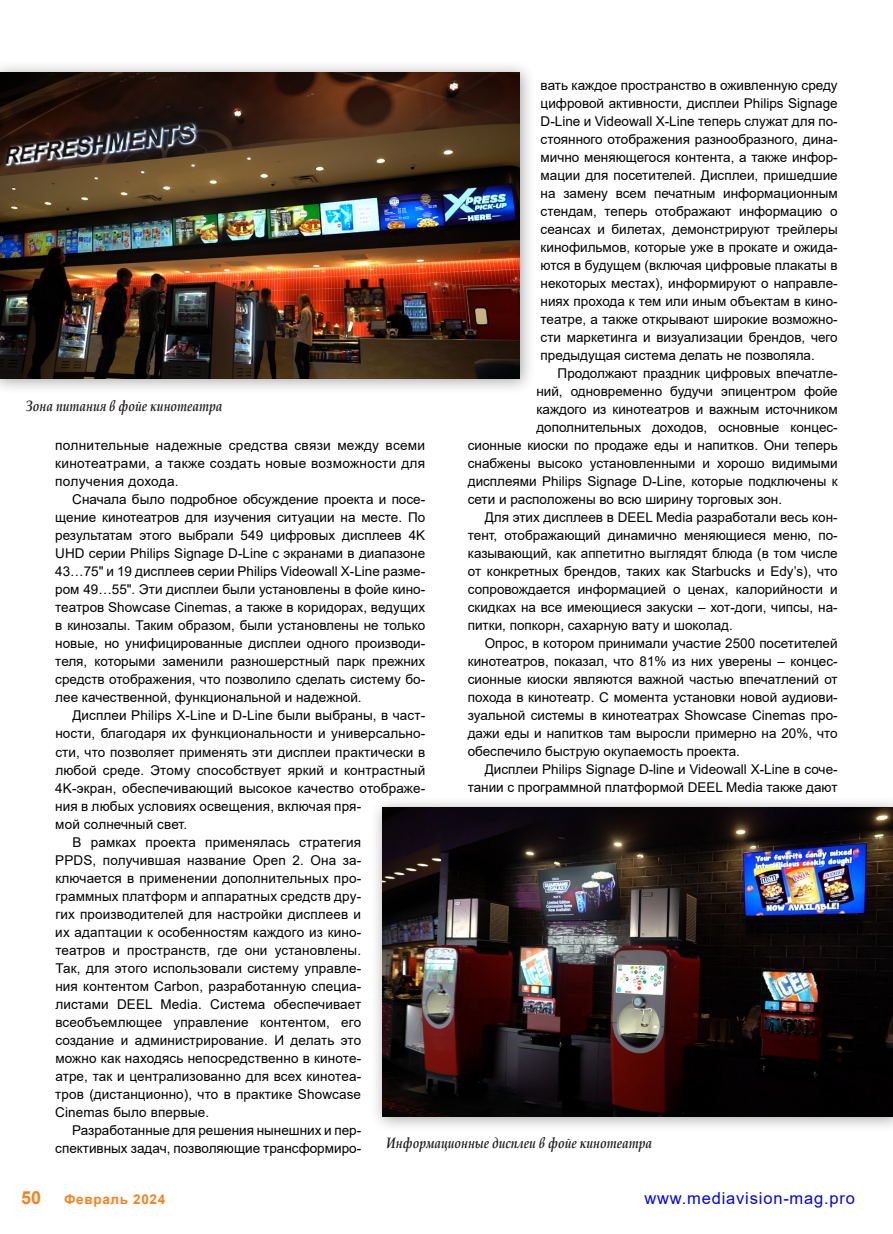
<style>
.page{position:relative;width:893px;height:1234px;background:#fff}
.page>*{position:absolute;margin:0;border:0;box-sizing:border-box;transform-origin:0 0}
.t1{font:700 18px "Arial";color:#f58220}
.t2{font:16.5px "Arial";letter-spacing:.05em;color:#00f}
.t3{font:italic 700 15px "Book Antiqua";color:#231f20;scale:.8 1}
.t4{font:13.5px/18px "Arial";color:#000;text-align:justify}
.t5{font:700 13.5px "Arial";letter-spacing:.05em;color:#f58220}
</style>
<div class="page">
<div style="left:370px;top:795px;width:523px;height:337px;background:#231f20;opacity:.4"></div>
<img style="left:382px;top:807px;width:511px;height:309px">
<div style="left:0;top:60px;width:536px;height:334px;background:#231f20;opacity:.4"></div>
<img style="left:0;top:72px;width:519px;height:306px">
<p class="t4" style="left:541px;top:76px;width:299px">вать каждое пространство в оживленную среду цифровой активности, дисплеи Philips Signage D-Line и Videowall X-Line теперь служат для по&shy;стоянного отображения разнообразного, дина&shy;мично меняющегося контента, а также инфор&shy;мации для посетителей. Дисплеи, пришедшие на замену всем печатным информационным стендам, теперь отображают информацию о сеансах и билетах, демонстрируют трейлеры кинофильмов, которые уже в прокате и ожида&shy;ются в будущем (включая цифровые плакаты в некоторых местах), информируют о направле&shy;ниях прохода к тем или иным объектам в кино&shy;театре, а также открывают широкие возможно&shy;сти маркетинга и визуализации брендов, чего предыдущая система делать не позволяла.</p>
<p class="t4" style="left:558px;top:364px;width:282px">Продолжают праздник цифровых впечатле-</p>
<p class="t4" style="left:536px;top:382px;width:303px">ний, одновременно будучи эпицентром фойе</p>
<p class="t4" style="left:536px;top:400px;width:303px">каждого из кинотеатров и важным источником</p>
<p class="t4" style="left:536px;top:418px;width:303px">дополнительных доходов, основные концес-</p>
<p class="t4" style="left:468px;top:436px;width:371px">сионные киоски по продаже еды и напитков. Они теперь</p>
<p class="t4" style="left:468px;top:454px;width:371px">снабжены высоко установленными и хорошо видимыми</p>
<p class="t4" style="left:468px;top:472px;width:371px">дисплеями Philips Signage D-Line, которые подключены к</p>
<p class="t4" style="left:468px;top:490px;width:316px">сети и расположены во всю ширину торговых зон.</p>
<p class="t4" style="left:485px;top:508px;width:354px">Для этих дисплеев в DEEL Media разработали весь кон-</p>
<p class="t4" style="left:468px;top:526px;width:371px">тент, отображающий динамично меняющиеся меню, по-</p>
<p class="t4" style="left:468px;top:544px;width:371px">казывающий, как аппетитно выглядят блюда (в том числе</p>
<p class="t4" style="left:468px;top:562px;width:371px">от конкретных брендов, таких как Starbucks и Edy’s), что</p>
<p class="t4" style="left:468px;top:580px;width:371px">сопровождается информацией о ценах, калорийности и</p>
<p class="t4" style="left:468px;top:598px;width:371px">скидках на все имеющиеся закуски – хот-доги, чипсы, на-</p>
<p class="t4" style="left:468px;top:616px;width:267px">питки, попкорн, сахарную вату и шоколад.</p>
<p class="t4" style="left:485px;top:634px;width:354px">Опрос, в котором принимали участие 2500 посетителей</p>
<p class="t4" style="left:468px;top:652px;width:371px">кинотеатров, показал, что 81% из них уверены – концес-</p>
<p class="t4" style="left:468px;top:670px;width:371px">сионные киоски являются важной частью впечатлений от</p>
<p class="t4" style="left:468px;top:688px;width:371px">похода в кинотеатр. С момента установки новой аудиови-</p>
<p class="t4" style="left:468px;top:706px;width:371px">зуальной системы в кинотеатрах Showcase Cinemas про-</p>
<p class="t4" style="left:468px;top:724px;width:371px">дажи еды и напитков там выросли примерно на 20%, что</p>
<p class="t4" style="left:468px;top:742px;width:274px">обеспечило быструю окупаемость проекта.</p>
<p class="t4" style="left:485px;top:760px;width:354px">Дисплеи Philips Signage D-line и Videowall X-Line в соче-</p>
<p class="t4" style="left:468px;top:778px;width:371px">тании с программной платформой DEEL Media также дают</p>
<p class="t3" style="left:26px;top:395px;width:247px">Зона питания в фойе кинотеатра</p>
<p class="t4" style="left:55px;top:436px;width:371px">полнительные надежные средства связи между всеми кинотеатрами, а также создать новые возможности для получения дохода.</p>
<p class="t4" style="left:55px;top:490px;width:371px;text-indent:17px">Сначала было подробное обсуждение проекта и посе&shy;щение кинотеатров для изучения ситуации на месте. По результатам этого выбрали 549 цифровых дисплеев 4K UHD серии Philips Signage D-Line с экранами в диапазоне 43…75" и 19 дисплеев серии Philips Videowall X-Line разме&shy;ром 49…55". Эти дисплеи были установлены в фойе кино&shy;театров Showcase Cinemas, а также в коридорах, ведущих в кинозалы. Таким образом, были установлены не только новые, но унифицированные дисплеи одного производи&shy;теля, которыми заменили разношерстный парк прежних средств отображения, что позволило сделать систему бо&shy;лее качественной, функциональной и надежной.</p>
<p class="t4" style="left:72px;top:706px;width:354px">Дисплеи Philips X-Line и D-Line были выбраны, в част-</p>
<p class="t4" style="left:55px;top:724px;width:371px">ности, благодаря их функциональности и универсально-</p>
<p class="t4" style="left:55px;top:742px;width:371px">сти, что позволяет применять эти дисплеи практически в</p>
<p class="t4" style="left:55px;top:760px;width:371px">любой среде. Этому способствует яркий и контрастный</p>
<p class="t4" style="left:55px;top:778px;width:371px">4K-экран, обеспечивающий высокое качество отображе-</p>
<p class="t4" style="left:55px;top:796px;width:307px">ния в любых условиях освещения, включая пря-</p>
<p class="t4" style="left:55px;top:814px;width:133px">мой солнечный свет.</p>
<p class="t4" style="left:72px;top:832px;width:290px">В рамках проекта применялась стратегия</p>
<p class="t4" style="left:55px;top:850px;width:307px">PPDS, получившая название Open 2. Она за-</p>
<p class="t4" style="left:55px;top:868px;width:307px">ключается в применении дополнительных про-</p>
<p class="t4" style="left:55px;top:886px;width:307px">граммных платформ и аппаратных средств дру-</p>
<p class="t4" style="left:55px;top:904px;width:307px">гих производителей для настройки дисплеев и</p>
<p class="t4" style="left:55px;top:922px;width:307px">их адаптации к особенностям каждого из кино-</p>
<p class="t4" style="left:55px;top:940px;width:307px">театров и пространств, где они установлены.</p>
<p class="t4" style="left:55px;top:958px;width:307px">Так, для этого использовали систему управле-</p>
<p class="t4" style="left:55px;top:976px;width:307px">ния контентом Carbon, разработанную специа-</p>
<p class="t4" style="left:55px;top:994px;width:307px">листами DEEL Media. Система обеспечивает</p>
<p class="t4" style="left:55px;top:1012px;width:307px">всеобъемлющее управление контентом, его</p>
<p class="t4" style="left:55px;top:1030px;width:307px">создание и администрирование. И делать это</p>
<p class="t4" style="left:55px;top:1048px;width:307px">можно как находясь непосредственно в киноте-</p>
<p class="t4" style="left:55px;top:1066px;width:307px">атре, так и централизованно для всех кинотеа-</p>
<p class="t4" style="left:55px;top:1084px;width:307px">тров (дистанционно), что в практике Showcase</p>
<p class="t4" style="left:55px;top:1102px;width:156px">Cinemas было впервые.</p>
<p class="t4" style="left:72px;top:1120px;width:290px">Разработанные для решения нынешних и пер-</p>
<p class="t4" style="left:55px;top:1138px;width:307px">спективных задач, позволяющие трансформиро-</p>
<p class="t3" style="left:387px;top:1132px;width:333px">Информационные дисплеи в фойе кинотеатра</p>
<h1 class="t1" style="left:21px;top:1184px;width:22px">50</h1>
<p class="t5" style="left:64px;top:1189px;width:103px">Февраль 2024</p>
<p class="t2" style="left:644px;top:1186px;width:212px">www.mediavision-mag.pro</p>
</div>
